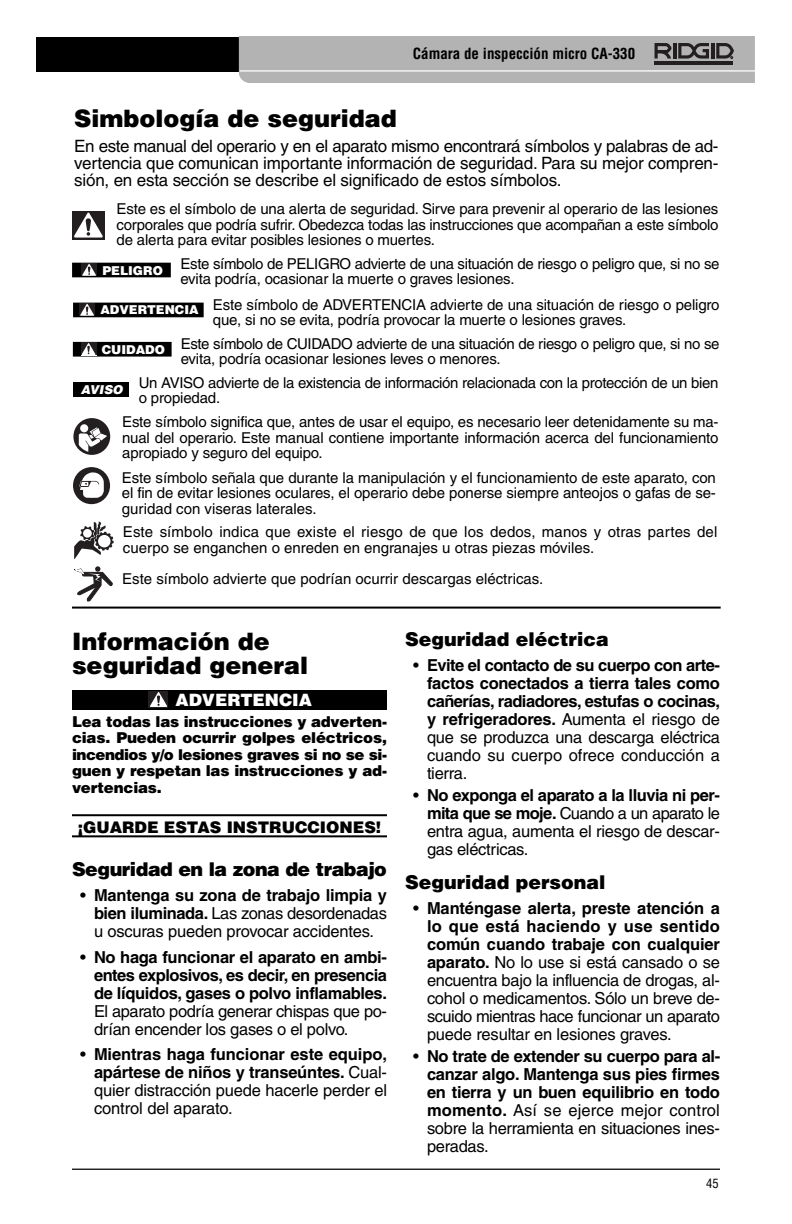
<style>
.page{position:relative;width:792px;height:1224px;background:#fff}
.page>*{position:absolute;margin:0;border:0;box-sizing:border-box;transform-origin:0 0}
.t1{font:900 24px/24px "Helvetica";color:#000}
.t2{font:900 19px "Helvetica";color:#000}
.t3{font:900 19px "Helvetica";letter-spacing:-.025em;color:#000}
.t4{font:17px/17px "Helvetica";letter-spacing:-.01em;color:#000;text-align:justify}
.t5{font:900 17px "Helvetica";color:#fff}
.t6{font:16.4px/18px "Helvetica";letter-spacing:-.015em;color:#000;text-align:justify}
.t7{font:700 16.4px/18px "Helvetica";letter-spacing:-.02em;color:#000;text-align:justify}
.t8{font:900 16px "Helvetica";color:#000}
.t9{font:15px/15.4px "Helvetica";letter-spacing:-.01em;color:#000}
.t10{font:900 15px/16.4px "Helvetica";letter-spacing:-.015em;color:#000;text-align:justify}
.t11{font:15px/15.4px "Helvetica";letter-spacing:.01em;color:#000}
.t12{font:700 condensed 15px "Helvetica";color:#000}
.t13{font:condensed 12.6px "Helvetica";color:#000}
.t14{font:900 12.2px "Helvetica";color:#fff}
.t15{font:italic 900 12.2px "Helvetica";color:#fff}
.s1{font-weight:700}
.s2{font-weight:400}
</style>
<div class="page">
<div style="left:36px;top:37px;width:353px;height:34px;background:#000"></div>
<svg style="left:239px;top:36px;width:516px;height:47px;background:#afafaf"></svg>
<hr style="left:72px;top:1169px;width:648px;height:1px;background:#000">
<svg style="left:74px;top:522px;width:40px;height:36px"></svg>
<hr style="left:72px;top:607px;width:649px;height:2px;background:#000">
<div style="left:72px;top:690px;width:315px;height:20px;background:#000"></div>
<hr style="left:72px;top:814px;width:315px;height:2px;background:#000">
<hr style="left:72px;top:835px;width:315px;height:2px;background:#000">
<div style="left:149px;top:692px;width:19px;height:16px;background:#231f20"></div>
<svg style="left:150px;top:692px;width:17px;height:15px"></svg>
<svg style="left:73px;top:467px;width:37px;height:37px"></svg>
<svg style="left:74px;top:566px;width:38px;height:35px"></svg>
<svg style="left:73px;top:418px;width:37px;height:37px"></svg>
<svg style="left:104px;top:211px;width:1px;height:29px"></svg>
<div style="left:72px;top:211px;width:32px;height:29px;background:#231f20"></div>
<svg style="left:74px;top:213px;width:29px;height:25px"></svg>
<div style="left:73px;top:382px;width:56px;height:14px;background:#000"></div>
<div style="left:72px;top:263px;width:99px;height:14px;background:#000"></div>
<div style="left:81px;top:264px;width:16px;height:12px;background:#231f20"></div>
<svg style="left:82px;top:264px;width:14px;height:12px"></svg>
<div style="left:73px;top:303px;width:131px;height:14px;background:#000"></div>
<div style="left:79px;top:304px;width:16px;height:12px;background:#231f20"></div>
<svg style="left:80px;top:304px;width:14px;height:12px"></svg>
<div style="left:73px;top:342px;width:99px;height:15px;background:#000"></div>
<div style="left:81px;top:343px;width:15px;height:12px;background:#231f20"></div>
<svg style="left:82px;top:343px;width:14px;height:12px"></svg>
<p class="t12" style="left:413px;top:48px;width:224px">Cámara de inspección micro CA-330</p>
<h1 class="t1" style="left:74px;top:108px;width:324px">Simbología de seguridad</h1>
<p class="t4" style="left:74px;top:140px;width:646px">En este manual del operario y en el aparato mismo encontrará símbolos y palabras de ad&shy;vertencia que comunican importante información de seguridad. Para su mejor compren&shy;sión, en esta sección se describe el significado de estos símbolos.</p>
<p class="t9" style="left:117px;top:203px;width:604px;text-align:justify">Este es el símbolo de una alerta de seguridad. Sirve para prevenir al operario de las lesiones corporales que podría sufrir. Obedezca todas las instrucciones que acompañan a este símbolo de alerta para evitar posibles lesiones o muertes.</p>
<p class="t9" style="left:181px;top:257px;width:540px">Este símbolo de PELIGRO advierte de una situación de riesgo o peligro que, si no se evita podría, ocasionar la muerte o graves lesiones.</p>
<p class="t9" style="left:213px;top:298px;width:508px">Este símbolo de ADVERTENCIA advierte de una situación de riesgo o peligro que, si no se evita, podría provocar la muerte o lesiones graves.</p>
<p class="t9" style="left:181px;top:338px;width:540px">Este símbolo de CUIDADO advierte de una situación de riesgo o peligro que, si no se evita, podría ocasionar lesiones leves o menores.</p>
<p class="t9" style="left:139px;top:377px;width:581px">Un AVISO advierte de la existencia de información relacionada con la protección de un bien o propiedad.</p>
<p class="t9" style="left:122px;top:416px;width:598px;text-align:justify">Este símbolo significa que, antes de usar el equipo, es necesario leer detenidamente su ma - nual del operario. Este manual contiene importante información acerca del funcionamiento apropiado y seguro del equipo.</p>
<p class="t9" style="left:122px;top:471px;width:596px;text-align:justify">Este símbolo señala que durante la manipulación y el funcionamiento de este aparato, con el fin de evitar lesiones oculares, el operario debe ponerse siempre anteojos o gafas de se&shy;guridad con viseras laterales.</p>
<p class="t11" style="left:123px;top:526px;width:596px">Este símbolo indica que existe el riesgo de que los dedos, manos y otras partes del cuerpo se enganchen o enreden en engranajes u otras piezas móviles.</p>
<p class="t9" style="left:122px;top:573px;width:423px">Este símbolo advierte que podrían ocurrir descargas eléctricas.</p>
<p class="t14" style="left:102px;top:266px;width:62px">PELIGRO</p>
<p class="t14" style="left:100px;top:306px;width:100px">ADVERTENCIA</p>
<p class="t14" style="left:102px;top:345px;width:65px">CUIDADO</p>
<p class="t15" style="left:81px;top:385px;width:45px">AVISO</p>
<h1 class="t1" style="left:72px;top:631px;width:238px">Información de seguridad general</h1>
<p class="t5" style="left:175px;top:694px;width:138px">ADVERTENCIA</p>
<p class="t10" style="left:72px;top:714px;width:317px">Lea todas las instrucciones y adverten&shy;cias. Pueden ocurrir golpes eléctricos, incendios y/o lesiones graves si no se si - guen y respetan las instrucciones y ad&shy;vertencias.</p>
<p class="t8" style="left:78px;top:821px;width:305px">¡GUARDE ESTAS INSTRUCCIONES!</p>
<p class="t3" style="left:72px;top:862px;width:316px">Seguridad en la zona de trabajo</p>
<p class="t6" style="left:94px;top:888px;width:294px;text-indent:-14px">• <span class="s1">Mantenga su zona de trabajo limpia y bien iluminada.</span> Las zonas desordenadas u oscuras pueden provocar accidentes.</p>
<p class="t7" style="left:94px;top:949px;width:295px;text-indent:-14px"><span class="s2">•</span> No haga funcionar el aparato en ambi&shy;entes explosivos, es decir, en presencia de líquidos, gases o polvo inflama bles.</p>
<p class="t6" style="left:94px;top:1003px;width:295px">El aparato podría generar chispas que po&shy;drían encender los gases o el polvo.</p>
<p class="t6" style="left:94px;top:1047px;width:295px;text-indent:-14px">• <span class="s1">Mientras haga funcionar este equipo, apártese de niños y transeúntes.</span> Cual - quier distracción puede hacerle perder el control del aparato.</p>
<p class="t2" style="left:405px;top:632px;width:205px">Seguridad eléctrica</p>
<p class="t7" style="left:427px;top:658px;width:295px;text-indent:-14px"><span class="s2">•</span> Evite el contacto de su cuerpo con arte&shy;factos conectados a tierra tales como cañerías, radiadores, estufas o cocinas, y refrigeradores. <span class="s2">Aumenta el riesgo de que se produzca una descarga eléctrica cuando su cuerpo ofrece conducción a tierra.</span></p>
<p class="t6" style="left:427px;top:788px;width:295px;text-indent:-14px">• <span class="s1">No exponga el aparato a la lluvia ni per - mita que se moje.</span> Cuando a un aparato le entra agua, aumenta el riesgo de descar&shy;gas eléctricas.</p>
<p class="t2" style="left:405px;top:875px;width:202px">Seguridad personal</p>
<p class="t6" style="left:427px;top:901px;width:295px;text-indent:-14px">• <span class="s1">Manténgase alerta, preste atención a lo que está haciendo y use sentido común cuando trabaje con cualquier aparato.</span> No lo use si está cansado o se encuentra bajo la influencia de drogas, al&shy;cohol o medicamentos. Sólo un breve de&shy;scuido mientras hace funcionar un aparato puede resultar en lesiones graves.</p>
<p class="t7" style="left:427px;top:1049px;width:295px;text-indent:-14px"><span class="s2">•</span> No trate de extender su cuerpo para al&shy;canzar algo. Mantenga sus pies firmes en tierra y un buen equilibrio en todo momento. <span class="s2">Así se ejerce mejor control sobre la herramienta en situaciones ines&shy;peradas.</span></p>
<p class="t13" style="left:706px;top:1178px;width:14px">45</p>
</div>
